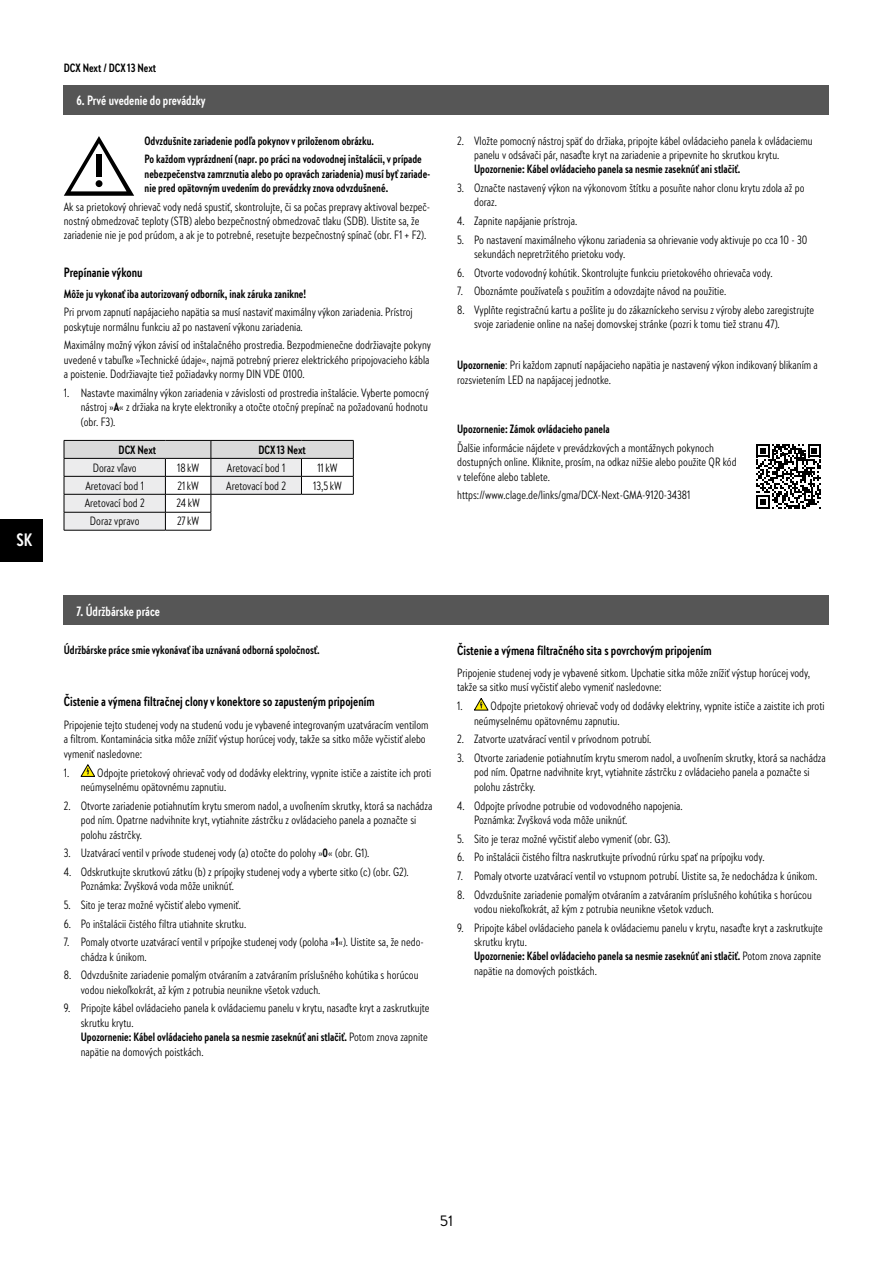
<style>
.page{position:relative;width:893px;height:1263px;background:#fff}
.page>*{position:absolute;margin:0;border:0;box-sizing:border-box;transform-origin:0 0}
.t1{font:700 18px "Brandon Text Cond";color:#fff}
.t2{font:15px "Brandon Text";color:#000}
.t3{font:700 13.5px "Brandon Text Cond";color:#000}
.t4{font:700 13.5px "Brandon Text Cond";color:#fff}
.t5{font:12px/14.4px "Brandon Text Cond";color:#000}
.t6{font:700 12px/18.6px "Brandon Text Cond";color:#000}
.s1{font-weight:700}
</style>
<div class="page">
<div style="left:0;top:519px;width:43px;height:42px;background:#000"></div>
<svg style="left:474px;top:698px;width:14px;height:12px"></svg>
<div style="left:64px;top:85px;width:765px;height:30px;background:#565656"></div>
<svg style="left:64px;top:440px;width:290px;height:90px"></svg>
<hr style="left:64px;top:530px;width:101px;height:1px;background:#000">
<hr style="left:165px;top:530px;width:46px;height:1px;background:#000">
<svg style="left:81px;top:764px;width:14px;height:13px"></svg>
<div style="left:64px;top:595px;width:765px;height:30px;background:#565656"></div>
<svg style="left:64px;top:136px;width:70px;height:60px"></svg>
<div style="left:96px;top:155px;width:6px;height:22px;background:#000"></div>
<div style="left:96px;top:180px;width:6px;height:7px;background:#000;border-radius:50%"></div>
<svg style="left:756px;top:444px;width:65px;height:65px"></svg>
<h1 class="t1" style="left:16px;top:528px;width:17px">SK</h1>
<p class="t6" style="left:64px;top:58px;width:94px">DCX Next / DCX 13 Next</p>
<p class="t4" style="left:77px;top:92px;width:131px">6. Prvé uvedenie do prevádzky</p>
<p class="t6" style="left:145px;top:131px;width:279px">Odvzdušnite zariadenie podľa pokynov v priloženom obrázku.<br>Po každom vyprázdnení (napr. po práci na vodovodnej inštalácii, v prípade</p>
<p class="t6" style="left:145px;top:166px;width:287px;line-height:14.4px">nebezpečenstva zamrznutia alebo po opravách zariadenia) musí byť zariade&shy;nie pred opätovným uvedením do prevádzky znova odvzdušnené.</p>
<p class="t5" style="left:64px;top:199px;width:368px">Ak sa prietokový ohrievač vody nedá spustiť, skontrolujte, či sa počas prepravy aktivoval bezpeč&shy;nostný obmedzovač teploty (STB) alebo bezpečnostný obmedzovač tlaku (SDB). Uistite sa, že zariadenie nie je pod prúdom, a ak je to potrebné, resetujte bezpečnostný spínač (obr. F1 + F2).</p>
<p class="t3" style="left:64px;top:263px;width:80px">Prepínanie výkonu</p>
<p class="t6" style="left:64px;top:284px;width:244px">Môže ju vykonať iba autorizovaný odborník, inak záruka zanikne!</p>
<p class="t5" style="left:64px;top:305px;width:350px">Pri prvom zapnutí napájacieho napätia sa musí nastaviť maximálny výkon zariadenia. Prístroj poskytuje normálnu funkciu až po nastavení výkonu zariadenia.</p>
<p class="t5" style="left:64px;top:338px;width:369px">Maximálny možný výkon závisí od inštalačného prostredia. Bezpodmienečne dodržiavajte pokyny uvedené v tabuľke »Technické údaje«, najmä potrebný prierez elektrického pripojovacieho kábla a poistenie. Dodržiavajte tiež požiadavky normy DIN VDE 0100.</p>
<p class="t5" style="left:81px;top:385px;width:350px;text-align:justify;text-indent:-17px">1. Nastavte maximálny výkon zariadenia v závislosti od prostredia inštalácie. Vyberte pomocný nástroj »<span class="s1">A</span>« z držiaka na kryte elektroniky a otočte otočný prepínač na požadovanú hodnotu (obr. F3).</p>
<p class="t6" style="left:119px;top:440px;width:39px">DCX Next</p>
<p class="t6" style="left:258px;top:440px;width:49px">DCX 13 Next</p>
<p class="t5" style="left:93px;top:460px;width:45px">Doraz vľavo</p>
<p class="t5" style="left:177px;top:460px;width:24px">18 kW</p>
<p class="t5" style="left:227px;top:460px;width:60px">Aretovací bod 1</p>
<p class="t5" style="left:317px;top:460px;width:22px">11kW</p>
<p class="t5" style="left:85px;top:478px;width:60px">Aretovací bod 1</p>
<p class="t5" style="left:177px;top:478px;width:23px">21kW</p>
<p class="t5" style="left:226px;top:478px;width:61px">Aretovací bod 2</p>
<p class="t5" style="left:313px;top:478px;width:30px">13,5 kW</p>
<p class="t5" style="left:85px;top:496px;width:61px">Aretovací bod 2</p>
<p class="t5" style="left:177px;top:496px;width:25px">24 kW</p>
<p class="t5" style="left:90px;top:514px;width:51px">Doraz vpravo</p>
<p class="t5" style="left:177px;top:514px;width:24px">27kW</p>
<p class="t5" style="left:474px;top:133px;width:340px;text-indent:-17px">2. Vložte pomocný nástroj späť do držiaka, pripojte kábel ovládacieho panela k ovládaciemu panelu v odsávači pár, nasaďte kryt na zariadenie a pripevnite ho skrutkou krytu.</p>
<p class="t6" style="left:474px;top:159px;width:268px">Upozornenie: Kábel ovládacieho panela sa nesmie zaseknúť ani stlačiť.</p>
<p class="t5" style="left:474px;top:180px;width:332px;text-indent:-17px">3. Označte nastavený výkon na výkonovom štítku a posuňte nahor clonu krytu zdola až po doraz.</p>
<p class="t5" style="left:457px;top:213px;width:122px">4. Zapnite napájanie prístroja.</p>
<p class="t5" style="left:474px;top:232px;width:335px;text-indent:-17px">5. Po nastavení maximálneho výkonu zariadenia sa ohrievanie vody aktivuje po cca 10 - 30 sekundách nepretržitého prietoku vody.</p>
<p class="t5" style="left:457px;top:265px;width:317px">6. Otvorte vodovodný kohútik. Skontrolujte funkciu prietokového ohrievača vody.</p>
<p class="t5" style="left:457px;top:284px;width:271px">7. Oboznámte používateľa s použitím a odovzdajte návod na použitie.</p>
<p class="t5" style="left:474px;top:302px;width:342px;text-indent:-17px">8. Vyplňte registračnú kartu a pošlite ju do zákazníckeho servisu z výroby alebo zaregistrujte svoje zariadenie online na našej domovskej stránke (pozri k tomu tiež stranu 47).</p>
<p class="t5" style="left:457px;top:358px;width:362px"><span class="s1">Upozornenie</span>: Pri každom zapnutí napájacieho napätia je nastavený výkon indikovaný blikaním a rozsvietením LED na napájacej jednotke.</p>
<p class="t6" style="left:457px;top:419px;width:154px">Upozornenie: Zámok ovládacieho panela</p>
<p class="t5" style="left:457px;top:440px;width:281px">Ďalšie informácie nájdete v prevádzkových a montážnych pokynoch dostupných online. Kliknite, prosím, na odkaz nižšie alebo použite QR kód v telefóne alebo tablete.</p>
<p class="t5" style="left:457px;top:488px;width:235px">https://www.clage.de/links/gma/DCX-Next-GMA-9120-34381</p>
<p class="t4" style="left:77px;top:602px;width:85px">7. Údržbárske práce</p>
<p class="t6" style="left:64px;top:640px;width:257px">Údržbárske práce smie vykonávať iba uznávaná odborná spoločnosť.</p>
<p class="t3" style="left:64px;top:692px;width:312px">Čistenie a výmena filtračnej clony v konektore so zapusteným pripojením</p>
<p class="t5" style="left:64px;top:717px;width:366px">Pripojenie tejto studenej vody na studenú vodu je vybavené integrovaným uzatváracím ventilom a filtrom. Kontaminácia sitka môže znížiť výstup horúcej vody, takže sa sitko môže vyčistiť alebo vymeniť nasledovne:</p>
<p class="t5" style="left:81px;top:765px;width:352px;text-indent:-17px">1. Odpojte prietokový ohrievač vody od dodávky elektriny, vypnite ističe a zaistite ich proti neúmyselnému opätovnému zapnutiu.</p>
<p class="t5" style="left:81px;top:798px;width:353px;text-indent:-17px">2. Otvorte zariadenie potiahnutím krytu smerom nadol, a uvoľnením skrutky, ktorá sa nachádza pod ním. Opatrne nadvihnite kryt, vytiahnite zástrčku z ovládacieho panela a poznačte si polohu zástrčky.</p>
<p class="t5" style="left:64px;top:845px;width:307px">3. Uzatvárací ventil v prívode studenej vody (a) otočte do polohy »<span class="s1">0</span>« (obr. G1).</p>
<p class="t5" style="left:81px;top:864px;width:330px;text-indent:-17px">4. Odskrutkujte skrutkovú zátku (b) z prípojky studenej vody a vyberte sitko (c) (obr. G2).<br>Poznámka: Zvyšková voda môže uniknúť.</p>
<p class="t5" style="left:64px;top:897px;width:179px">5. Sito je teraz možné vyčistiť alebo vymeniť.</p>
<p class="t5" style="left:64px;top:916px;width:184px">6. Po inštalácii čistého filtra utiahnite skrutku.</p>
<p class="t5" style="left:81px;top:934px;width:345px;text-indent:-17px">7. Pomaly otvorte uzatvárací ventil v prípojke studenej vody (poloha »<span class="s1">1</span>«). Uistite sa, že nedo&shy;chádza k únikom.</p>
<p class="t5" style="left:81px;top:967px;width:339px;text-indent:-17px">8. Odvzdušnite zariadenie pomalým otváraním a zatváraním príslušného kohútika s horúcou vodou niekoľkokrát, až kým z potrubia neunikne všetok vzduch.</p>
<p class="t5" style="left:81px;top:1001px;width:350px;text-indent:-17px">9. Pripojte kábel ovládacieho panela k ovládaciemu panelu v krytu, nasaďte kryt a zaskrutkujte skrutku krytu.<br><span class="s1">Upozornenie: Kábel ovládacieho panela sa nesmie zaseknúť ani stlačiť.</span> Potom znova zapnite napätie na domových poistkách.</p>
<p class="t3" style="left:457px;top:641px;width:256px">Čistenie a výmena filtračného sita s povrchovým pripojením</p>
<p class="t5" style="left:457px;top:665px;width:355px">Pripojenie studenej vody je vybavené sitkom. Upchatie sitka môže znížiť výstup horúcej vody, takže sa sitko musí vyčistiť alebo vymeniť nasledovne:</p>
<p class="t5" style="left:474px;top:699px;width:352px;text-indent:-17px">1. Odpojte prietokový ohrievač vody od dodávky elektriny, vypnite ističe a zaistite ich proti neúmyselnému opätovnému zapnutiu.</p>
<p class="t5" style="left:457px;top:732px;width:196px">2. Zatvorte uzatvárací ventil v prívodnom potrubí.</p>
<p class="t5" style="left:474px;top:750px;width:353px;text-indent:-17px">3. Otvorte zariadenie potiahnutím krytu smerom nadol, a uvoľnením skrutky, ktorá sa nachádza pod ním. Opatrne nadvihnite kryt, vytiahnite zástrčku z ovládacieho panela a poznačte si polohu zástrčky.</p>
<p class="t5" style="left:474px;top:798px;width:210px;text-indent:-17px">4. Odpojte prívodne potrubie od vodovodného napojenia.<br>Poznámka: Zvyšková voda môže uniknúť.</p>
<p class="t5" style="left:457px;top:831px;width:215px">5. Sito je teraz možné vyčistiť alebo vymeniť (obr. G3).</p>
<p class="t5" style="left:457px;top:849px;width:309px">6. Po inštalácii čistého filtra naskrutkujte prívodnú rúrku spať na prípojku vody.</p>
<p class="t5" style="left:457px;top:868px;width:362px">7. Pomaly otvorte uzatvárací ventil vo vstupnom potrubí. Uistite sa, že nedochádza k únikom.</p>
<p class="t5" style="left:474px;top:887px;width:339px;text-indent:-17px">8. Odvzdušnite zariadenie pomalým otváraním a zatváraním príslušného kohútika s horúcou vodou niekoľkokrát, až kým z potrubia neunikne všetok vzduch.</p>
<p class="t5" style="left:474px;top:920px;width:350px;text-indent:-17px">9. Pripojte kábel ovládacieho panela k ovládaciemu panelu v krytu, nasaďte kryt a zaskrutkujte skrutku krytu.<br><span class="s1">Upozornenie: Kábel ovládacieho panela sa nesmie zaseknúť ani stlačiť.</span> Potom znova zapnite napätie na domových poistkách.</p>
<p class="t2" style="left:440px;top:1210px;width:15px">51</p>
</div>
